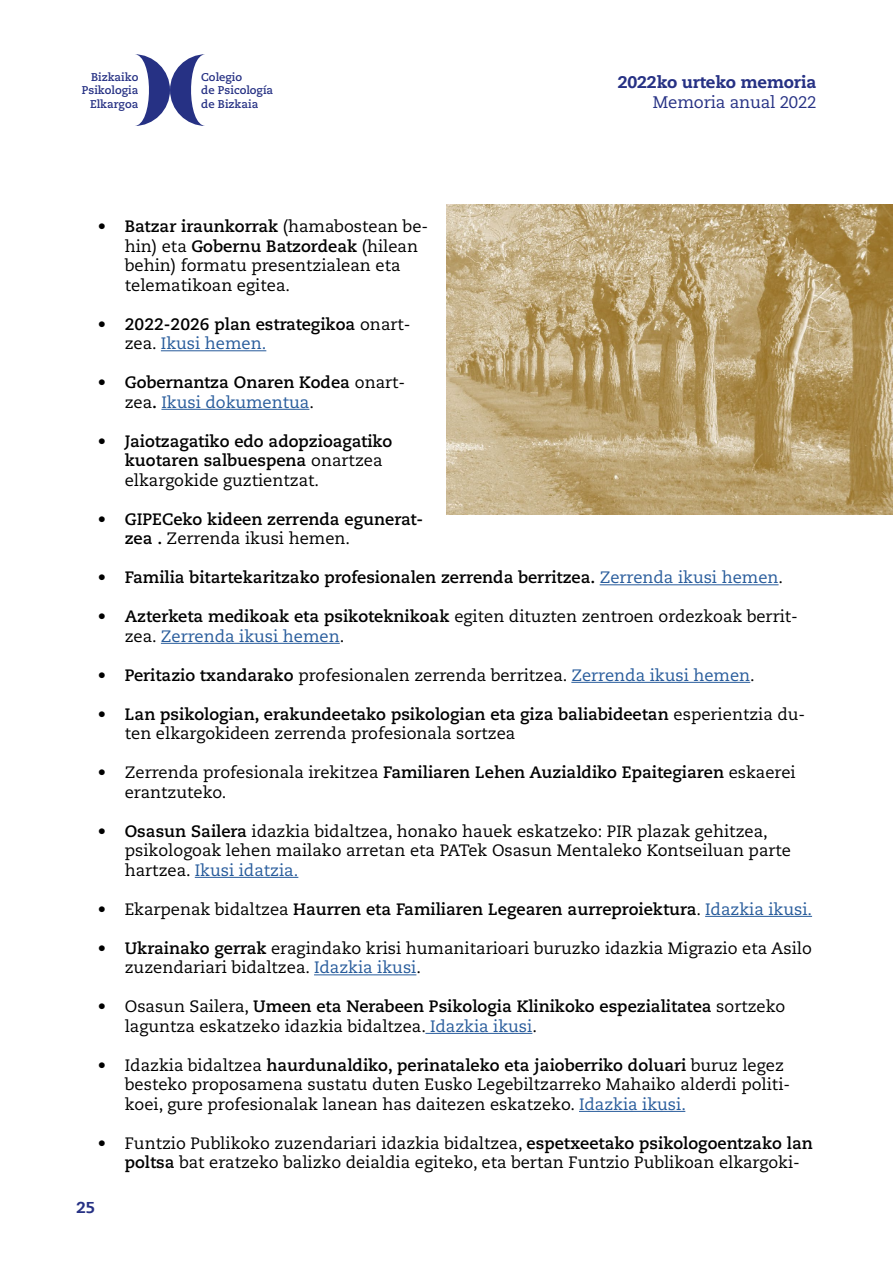
<style>
.page{position:relative;width:893px;height:1263px;background:#fff}
.page>*{position:absolute;margin:0;border:0;box-sizing:border-box;transform-origin:0 0}
.t1{font:800 16.8px "Caecilia LT Pro 85";letter-spacing:-.01em;color:#263184}
.t2{font:16.8px "Caecilia LT Pro 55 Roman";letter-spacing:-.01em;color:#263184}
.t3{font:16.5px/19.5px "Caecilia LT Pro 55 Roman";color:#000}
.t4{font:700 16.5px/19.5px "Caecilia LT Pro 75";color:#000}
.t5{font:16.5px "Caecilia LT Pro 55 Roman";color:#275b9b}
.t6{font:800 15.75px "Caecilia LT Pro 85";color:#263184}
.t7{font:700 11.25px/13.5px "Caecilia LT Pro 75";color:#263184;text-align:right}
.s1{font-family:"Caecilia LT Pro 55 Roman";font-weight:400}
.s2{color:#000}
.s3{font-family:"Caecilia LT Pro 75";font-weight:700;color:#000}
.s4{font-family:"Caecilia LT Pro 75";font-weight:700}
.s5{font-family:"Caecilia LT Pro 55 Roman";font-weight:400;color:#275b9b}
.s6{color:#275b9b}
</style>
<div class="page">
<svg style="left:135px;top:54px;width:70px;height:72px"></svg>
<hr style="left:161px;top:350px;width:105px;height:1px;background:#275b9b">
<hr style="left:161px;top:409px;width:148px;height:1px;background:#275b9b">
<hr style="left:600px;top:584px;width:179px;height:1px;background:#275b9b">
<hr style="left:161px;top:643px;width:179px;height:1px;background:#275b9b">
<hr style="left:571px;top:682px;width:179px;height:1px;background:#275b9b">
<hr style="left:195px;top:877px;width:103px;height:1px;background:#275b9b">
<hr style="left:705px;top:916px;width:107px;height:1px;background:#275b9b">
<hr style="left:314px;top:974px;width:102px;height:1px;background:#275b9b">
<hr style="left:425px;top:1033px;width:107px;height:1px;background:#275b9b">
<hr style="left:579px;top:1111px;width:106px;height:1px;background:#275b9b">
<img style="left:446px;top:204px;width:447px;height:310px">
<p class="t7" style="left:82px;top:70px;width:58px">Bizkaiko<br>Psikologia<br>Elkargoa</p>
<p class="t7" style="left:201px;top:70px;width:73px;text-align:left">Colegio<br>de Psicología de Bizkaia</p>
<p class="t1" style="left:618px;top:71px;width:200px">2022ko urteko memoria</p>
<p class="t2" style="left:653px;top:91px;width:165px">Memoria anual 2022</p>
<p class="t4" style="left:125px;top:216px;width:305px;text-indent:-27px">• Batzar iraunkorrak <span class="s1">(hamabostean be&shy;hin) eta</span> Gobernu Batzordeak <span class="s1">(hilean</span></p>
<p class="t3" style="left:125px;top:255px;width:277px">behin) formatu presentzialean eta telematikoan egitea.</p>
<p class="t4" style="left:98px;top:314px;width:314px">• 2022-2026 plan estrategikoa <span class="s1">onart-</span></p>
<p class="t5" style="left:125px;top:332px;width:143px"><span class="s2">zea.</span> Ikusi hemen.</p>
<p class="t4" style="left:98px;top:372px;width:309px">• Gobernantza Onaren Kodea <span class="s1">onart-</span></p>
<p class="t5" style="left:125px;top:391px;width:191px"><span class="s2">zea</span><span class="s3">.</span> Ikusi dokumentua<span class="s2">.</span></p>
<p class="t4" style="left:125px;top:431px;width:269px;text-indent:-27px">• Jaiotzagatiko edo adopzioagatiko kuotaren salbuespena <span class="s1">onartzea</span></p>
<p class="t3" style="left:125px;top:470px;width:196px">elkargokide guztientzat.</p>
<p class="t4" style="left:98px;top:509px;width:327px">• GIPECeko kideen zerrenda egunerat-</p>
<p class="t3" style="left:125px;top:528px;width:227px"><span class="s4">zea .</span> Zerrenda ikusi hemen.</p>
<p class="t4" style="left:98px;top:567px;width:687px">• Familia bitartekaritzako profesionalen zerrenda berritzea. <span class="s5">Zerrenda ikusi hemen</span><span class="s1">.</span></p>
<p class="t3" style="left:125px;top:606px;width:675px;text-indent:-27px"><span class="s4">• Azterketa medikoak eta psikoteknikoak</span> egiten dituzten zentroen ordezkoak berrit&shy;zea. <span class="s6">Zerrenda ikusi hemen</span>.</p>
<p class="t3" style="left:98px;top:665px;width:659px"><span class="s4">• Peritazio txandarako</span> profesionalen zerrenda berritzea. <span class="s6">Zerrenda ikusi hemen</span>.</p>
<p class="t4" style="left:98px;top:704px;width:709px">• Lan psikologian, erakundeetako psikologian eta giza baliabideetan <span class="s1">esperientzia du-</span></p>
<p class="t3" style="left:125px;top:723px;width:392px">ten elkargokideen zerrenda profesionala sortzea</p>
<p class="t3" style="left:125px;top:762px;width:672px;text-indent:-27px">• Zerrenda profesionala irekitzea <span class="s4">Familiaren Lehen Auzialdiko Epaitegiaren</span> eskaerei erantzuteko.</p>
<p class="t3" style="left:125px;top:821px;width:668px;text-indent:-27px"><span class="s4">• Osasun Sailera</span> idazkia bidaltzea, honako hauek eskatzeko: PIR plazak gehitzea, psikologoak lehen mailako arretan eta PATek Osasun Mentaleko Kontseiluan parte hartzea. <span class="s6">Ikusi idatzia.</span></p>
<p class="t4" style="left:98px;top:899px;width:716px"><span class="s1">• Ekarpenak bidaltzea</span> Haurren eta Familiaren Legearen aurreproiektura<span class="s1">.</span> <span class="s5">Idazkia ikusi.</span></p>
<p class="t3" style="left:125px;top:938px;width:689px;text-indent:-27px"><span class="s4">• Ukrainako gerrak</span> eragindako krisi humanitarioari buruzko idazkia Migrazio eta Asilo zuzendariari bidaltzea. <span class="s6">Idazkia ikusi</span>.</p>
<p class="t4" style="left:98px;top:996px;width:689px"><span class="s1">• Osasun Sailera,</span> Umeen eta Nerabeen Psikologia Klinikoko espezialitatea <span class="s1">sortzeko</span></p>
<p class="t3" style="left:125px;top:1016px;width:414px">laguntza eskatzeko idazkia bidaltzea. <span class="s6">Idazkia ikusi</span>.</p>
<p class="t4" style="left:98px;top:1055px;width:688px"><span class="s1">• Idazkia bidaltzea</span> haurdunaldiko, perinataleko eta jaioberriko doluari <span class="s1">buruz legez</span></p>
<p class="t3" style="left:125px;top:1074px;width:667px">besteko proposamena sustatu duten Eusko Legebiltzarreko Mahaiko alderdi politi&shy;koei, gure profesionalak lanean has daitezen eskatzeko. <span class="s6">Idazkia ikusi.</span></p>
<p class="t3" style="left:125px;top:1133px;width:689px;text-indent:-27px">• Funtzio Publikoko zuzendariari idazkia bidaltzea, <span class="s4">espetxeetako psikologoentzako lan poltsa</span> bat eratzeko balizko deialdia egiteko, eta bertan Funtzio Publikoan elkargoki-</p>
<p class="t6" style="left:77px;top:1197px;width:20px">25</p>
</div>
